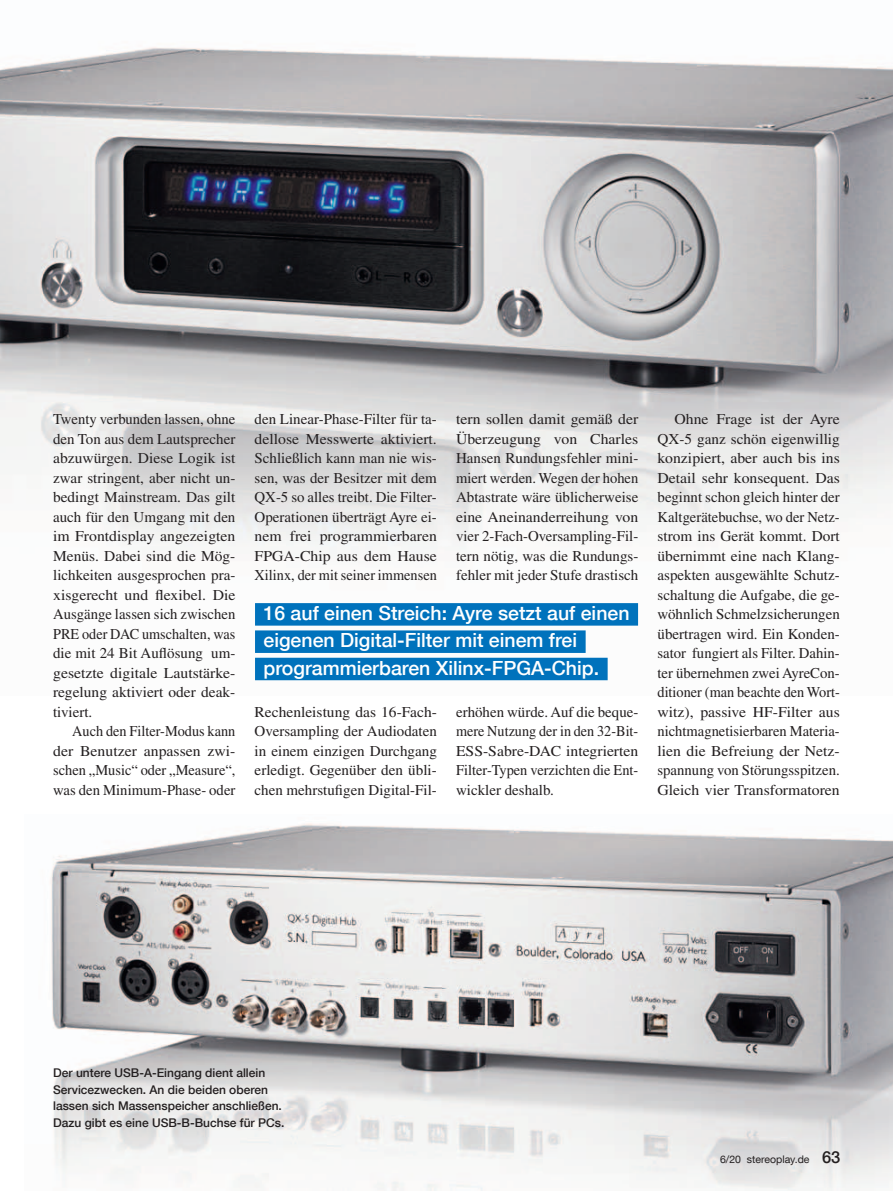
<style>
.page{position:relative;width:893px;height:1191px;background:#fff}
.page>*{position:absolute;margin:0;border:0;box-sizing:border-box;transform-origin:0 0}
.Vorspann_mit_Balken{font:500 19.5px "Helvetica Neue LT Com";color:#fff}
.t1{font:500 16.5px "Helvetica Neue LT Com";color:#231f20}
._006_Body_4mm{font:15px/19.5px "Times LT Std";color:#231f20;text-align:justify;scale:1.05 1}
._006_Body_4mm-2{font:15px/19.5px "Times LT Std";color:#231f20;text-align:justify}
._007a_Body_0mm{font:15px/19.5px "Times LT Std";color:#231f20;text-align:justify}
._006_Body_4mm-3{font:15px/19.5px "Times LT Std";color:#231f20;text-align:justify;scale:.95 1}
._010_Bu{font:500 12px/16.5px "Helvetica Neue LT Com";color:#231f20}
.xxx_-Pagina{font:10.5px "Helvetica Neue LT Com";color:#231f20}
</style>
<div class="page">
<img style="left:0;top:47px;width:893px;height:634px">
<div style="left:255px;top:603px;width:383px;height:22px;background:#0072bc"></div>
<div style="left:255px;top:630px;width:331px;height:23px;background:#0072bc"></div>
<div style="left:255px;top:657px;width:353px;height:23px;background:#0072bc"></div>
<img style="left:51px;top:823px;width:842px;height:368px">
<p class="_007a_Body_0mm" style="left:53px;top:409px;width:184px">Twenty verbunden lassen, ohne den Ton aus dem Lautsprecher abzuwürgen. Diese Logik ist zwar stringent, aber nicht un&shy;bedingt Mainstream. Das gilt auch für den Umgang mit den im Frontdisplay angezeigten Menüs. Dabei sind die Mög&shy;lichkeiten ausgesprochen pra&shy;xisgerecht und flexibel. Die Ausgänge lassen sich zwischen PRE oder DAC umschalten, was die mit 24 Bit Auflösung um&shy;gesetzte digitale Lautstärke&shy;regelung aktiviert oder deak&shy;tiviert.</p>
<p class="_006_Body_4mm-3" style="left:53px;top:721px;width:193px;text-indent:19px">Auch den Filter-Modus kann der Benutzer anpassen zwi&shy;schen „Music“ oder „Measure“, was den Minimum-Phase- oder</p>
<p class="_006_Body_4mm-2" style="left:255px;top:409px;width:184px">den Linear-Phase-Filter für ta&shy;dellose Messwerte aktiviert.<br>Schließlich kann man nie wis&shy;sen, was der Besitzer mit dem QX-5 so alles treibt. Die Filter-Operationen überträgt Ayre ei&shy;nem frei programmierbaren FPGA-Chip aus dem Hause Xilinx, der mit seiner immensen</p>
<p class="_006_Body_4mm" style="left:456px;top:409px;width:175px">tern sollen damit gemäß der Überzeugung von Charles Hansen Rundungsfehler mini&shy;miert werden. Wegen der hohen Abtastrate wäre üblicherweise eine Aneinanderreihung von vier 2-Fach-Oversampling-Fil&shy;tern nötig, was die Rundungs&shy;fehler mit jeder Stufe drastisch</p>
<p class="Vorspann_mit_Balken" style="left:264px;top:601px;width:367px">16 auf einen Streich: Ayre setzt auf einen</p>
<p class="Vorspann_mit_Balken" style="left:264px;top:629px;width:315px">eigenen Digital-Filter mit einem frei</p>
<p class="Vorspann_mit_Balken" style="left:264px;top:656px;width:337px">programmierbaren Xilinx-FPGA-Chip.</p>
<p class="_006_Body_4mm-2" style="left:255px;top:702px;width:184px">Rechenleistung das 16-Fach-Oversampling der Audiodaten in einem einzigen Durchgang erledigt. Gegenüber den übli&shy;chen mehrstufigen Digital-Fil-</p>
<p class="_006_Body_4mm-2" style="left:456px;top:702px;width:184px">erhöhen würde. Auf die beque&shy;mere Nutzung der in den 32-Bit-ESS-Sabre-DAC integrierten Filter-Typen verzichten die Ent&shy;wickler deshalb.</p>
<p class="_006_Body_4mm" style="left:657px;top:409px;width:175px;text-indent:17px">Ohne Frage ist der Ayre QX-5 ganz schön eigenwillig konzipiert, aber auch bis ins Detail sehr konsequent. Das beginnt schon gleich hinter der Kaltgerätebuchse, wo der Netz&shy;strom ins Gerät kommt. Dort übernimmt eine nach Klang&shy;aspekten ausgewählte Schutz&shy;schaltung die Aufgabe, die ge&shy;wöhnlich Schmelzsicherungen übertragen wird. Ein Konden&shy;sator fungiert als Filter. Dahin&shy;ter übernehmen zwei AyreCon&shy;ditioner (man beachte den Wort&shy;witz), passive HF-Filter aus nichtmagnetisierbaren Materia&shy;lien die Befreiung der Netz&shy;spannung von Störungsspitzen.<br>Gleich vier Transformatoren</p>
<p class="_010_Bu" style="left:53px;top:1064px;width:233px">Der untere USB-A-Eingang dient allein Servicezwecken. An die beiden oberen lassen sich Massenspeicher anschließen.<br>Dazu gibt es eine USB-B-Buchse für PCs.</p>
<p class="xxx_-Pagina" style="left:720px;top:1152px;width:91px">6/20 stereoplay.de</p>
<p class="t1" style="left:822px;top:1147px;width:20px">63</p>
</div>
